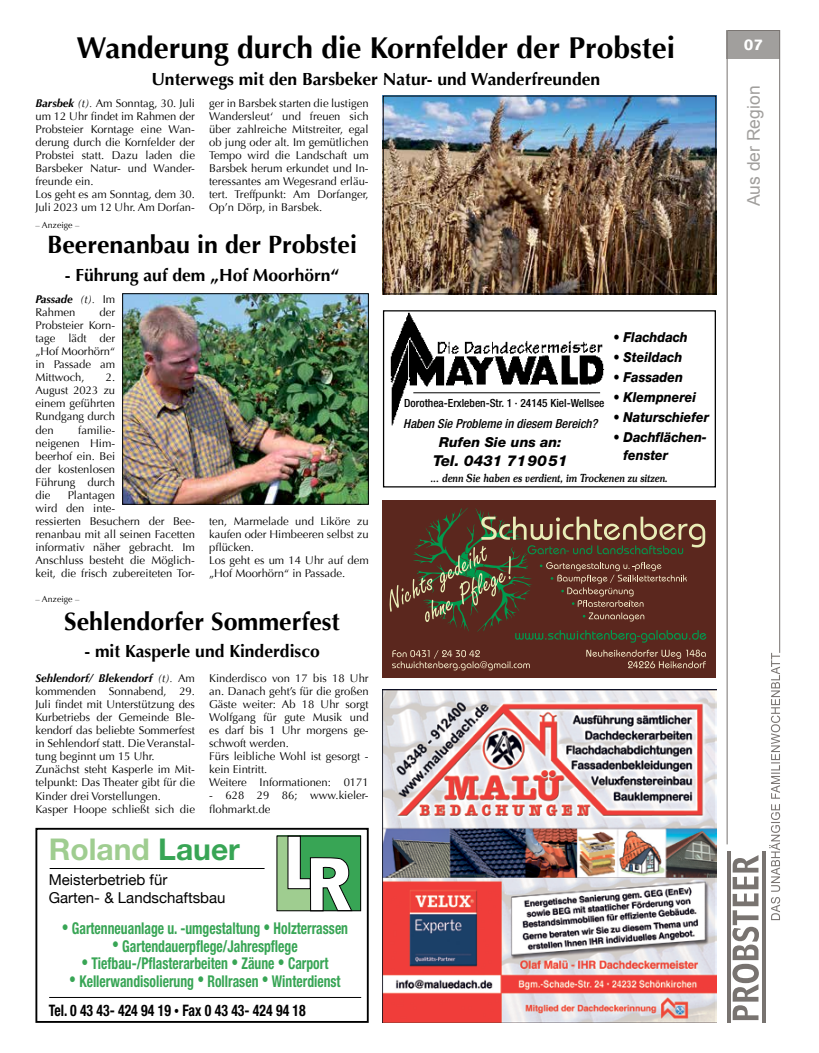
<style>
.page{position:relative;width:819px;height:1053px;background:#fff}
.page>*{position:absolute;margin:0;border:0;box-sizing:border-box;transform-origin:0 0}
.t1{font:700 30px "Optima";color:#000}
.t2{font:700 30px "Helvetica Neue";color:#9fcd90}
.t3{font:700 25px "Optima";color:#000}
.t4{font:700 17.5px "Optima";color:#000}
.t5{font:17.5px "Arial";color:#a19f9d}
.t6{font:700 condensed 16.25px "Helvetica Neue";color:#38a555;scale:.84 1}
.t7{font:700 condensed 15.88px "Helvetica Neue";color:#000;scale:.87 1}
.t8{font:15px/18px "Helvetica Neue";color:#000}
.t9{font:italic 800 15px "Helvetica Neue";color:#000}
.t10{font:900 15px "Syntax LT Std";color:#fff}
.t11{font:italic 800 13.75px/17.5px "Helvetica Neue";color:#000;scale:.91 1}
.t12{font:italic 800 13.75px "Helvetica Neue";color:#000}
.t13{font:italic 500 condensed 12.5px "Helvetica Neue";color:#000}
.t14{font:11.25px/13px "Optima";color:#000}
.t15{font:italic 500 11.25px "Souvenir IT Cby BT";color:#000;scale:.86 1}
.t16{font:500 condensed 11.25px "Helvetica Neue";color:#000}
.t17{font:8.75px "Optima";color:#000}
.s1{font-weight:700;font-style:italic}
.s2{font-style:italic}
.s3{color:#38a555}
.s4{font-size:11.5px}
</style>
<div class="page">
<hr style="left:762px;top:851px;width:3px;height:171px;background:#787370">
<svg style="left:726px;top:30px;width:54px;height:989px"></svg>
<div style="left:35px;top:827px;width:333px;height:195px;border:2px solid #000"></div>
<div style="left:277px;top:835px;width:83px;height:75px;background:#38a555"></div>
<svg style="left:278px;top:837px;width:74px;height:72px"></svg>
<div style="left:276px;top:835px;width:85px;height:76px;border:1px solid #000"></div>
<hr style="left:49px;top:997px;width:312px;height:1px;background:#000">
<hr style="left:50px;top:868px;width:214px;height:1px;background:#000">
<div style="left:383px;top:500px;width:333px;height:177px;background:#5b271e"></div>
<svg style="left:586px;top:649px;width:119px;height:19px"></svg>
<svg style="left:392px;top:650px;width:137px;height:20px"></svg>
<svg style="left:389px;top:508px;width:317px;height:134px"></svg>
<img style="left:390px;top:312px;width:214px;height:114px">
<div style="left:383px;top:310px;width:333px;height:177px;border:1px solid #000"></div>
<hr style="left:413px;top:392px;width:187px;height:1px;background:#000">
<img style="left:383px;top:689px;width:333px;height:333px">
<img style="left:385px;top:98px;width:329px;height:194px">
<div style="left:383px;top:96px;width:333px;height:198px;border:1px solid #000"></div>
<img style="left:124px;top:295px;width:242px;height:207px">
<div style="left:122px;top:293px;width:246px;height:211px;border:1px solid #000"></div>
<p class="t1" style="left:76px;top:30px;width:600px">Wanderung durch die Kornfelder der Probstei</p>
<p class="t4" style="left:151px;top:69px;width:450px">Unterwegs mit den Barsbeker Natur- und Wanderfreunden</p>
<p class="t14" style="left:35px;top:97px;width:161px"><span class="s1">Barsbek</span> <span class="s2">(t).</span> Am Sonntag, 30. Juli um 12 Uhr findet im Rahmen der<br>Probsteier Korntage eine Wan&shy;derung durch die Kornfelder der<br>Probstei statt. Dazu laden die<br>Barsbeker Natur- und Wander&shy;freunde ein.<br>Los geht es am Sonntag, dem 30.<br>Juli 2023 um 12 Uhr. Am Dorfan-</p>
<p class="t14" style="left:209px;top:97px;width:161px;text-align:justify">ger in Barsbek starten die lustigen Wandersleut‘ und freuen sich über zahlreiche Mitstreiter, egal ob jung oder alt. Im gemütlichen Tempo wird die Landschaft um Barsbek herum erkundet und In&shy;teressantes am Wegesrand erläu&shy;tert. Treffpunkt: Am Dorfanger, Op’n Dörp, in Barsbek.</p>
<p class="t17" style="left:35px;top:220px;width:45px">– Anzeige –</p>
<p class="t3" style="left:47px;top:230px;width:311px">Beerenanbau in der Probstei</p>
<p class="t4" style="left:65px;top:264px;width:276px">- Führung auf dem „Hof Moorhörn“</p>
<p class="t14" style="left:35px;top:292px;width:81px"><span class="s1">Passade</span> <span class="s2">(t).</span> Im<br>Rahmen</p>
<p class="t14" style="left:35px;top:306px;width:81px;text-align:justify;text-indent:64px">der Probsteier Korn&shy;tage lädt der „Hof Moorhörn“ in Passade am Mittwoch,</p>
<p class="t14" style="left:35px;top:371px;width:81px;text-align:justify;text-indent:70px">2.<br>August 2023 zu einem geführten Rundgang durch den</p>
<p class="t14" style="left:35px;top:423px;width:81px;text-align:justify;text-indent:43px">familie&shy;neigenen Him&shy;beerhof ein. Bei der kostenlosen Führung durch die</p>
<p class="t14" style="left:35px;top:488px;width:161px;text-indent:32px">Plantagen<br>wird den inte-<br>ressierten Besuchern der Bee&shy;renanbau mit all seinen Facetten informativ näher gebracht. Im<br>Anschluss besteht die Möglich&shy;keit, die frisch zubereiteten Tor-</p>
<p class="t14" style="left:209px;top:515px;width:161px">ten, Marmelade und Liköre zu kaufen oder Himbeeren selbst zu pflücken.<br>Los geht es um 14 Uhr auf dem „Hof Moorhörn“ in Passade.</p>
<p class="t3" style="left:64px;top:607px;width:277px">Sehlendorfer Sommerfest</p>
<p class="t4" style="left:84px;top:641px;width:237px">- mit Kasperle und Kinderdisco</p>
<p class="t14" style="left:35px;top:671px;width:161px"><span class="s1">Sehlendorf/ Blekendorf</span> <span class="s2">(t).</span> Am kommenden Sonnabend, 29.<br>Juli findet mit Unterstützung des<br>Kurbetriebs der Gemeinde Ble&shy;kendorf das beliebte Sommerfest in Sehlendorf statt. Die Veranstal&shy;tung beginnt um 15 Uhr.<br>Zunächst steht Kasperle im Mit&shy;telpunkt: Das Theater gibt für die<br>Kinder drei Vorstellungen.<br>Kasper Hoope schließt sich die</p>
<p class="t14" style="left:209px;top:671px;width:161px">Kinderdisco von 17 bis 18 Uhr an. Danach geht’s für die großen<br>Gäste weiter: Ab 18 Uhr sorgt<br>Wolfgang für gute Musik und es darf bis 1 Uhr morgens ge&shy;schwoft werden.<br>Fürs leibliche Wohl ist gesorgt - kein Eintritt.<br>Weitere Informationen: 0171</p>
<p class="t17" style="left:35px;top:594px;width:45px">– Anzeige –</p>
<p class="t14" style="left:209px;top:789px;width:161px">- 628 29 86; www.kieler&shy;flohmarkt.de</p>
<p class="t2" style="left:49px;top:830px;width:193px">Roland <span class="s3">Lauer</span></p>
<p class="t8" style="left:49px;top:871px;width:178px">Meisterbetrieb für<br>Garten- &amp; Landschaftsbau</p>
<p class="t6" style="left:62px;top:918px;width:342px">• Gartenneuanlage u. -umgestaltung • Holzterrassen</p>
<p class="t6" style="left:112px;top:936px;width:222px">• Gartendauerpflege/Jahrespflege</p>
<p class="t6" style="left:81px;top:953px;width:295px">• Tiefbau-/Pflasterarbeiten • Zäune • Carport</p>
<p class="t6" style="left:69px;top:971px;width:324px">• Kellerwandisolierung • Rollrasen • Winterdienst</p>
<p class="t7" style="left:49px;top:1001px;width:297px">Tel. 0 43 43- 424 94 19 <span class="s4">•</span> Fax 0 43 43- 424 94 18</p>
<p class="t16" style="left:404px;top:396px;width:202px">Dorothea-Erxleben-Str. 1 · 24145 Kiel-Wellsee</p>
<p class="t13" style="left:403px;top:416px;width:196px">Haben Sie Probleme in diesem Bereich?</p>
<p class="t12" style="left:439px;top:434px;width:124px">Rufen Sie uns an:</p>
<p class="t9" style="left:433px;top:451px;width:136px">Tel. 0431 719051</p>
<p class="t11" style="left:613px;top:328px;width:83px">• Flachdach</p>
<p class="t11" style="left:613px;top:348px;width:77px">• Steildach</p>
<p class="t11" style="left:613px;top:368px;width:78px">• Fassaden</p>
<p class="t11" style="left:613px;top:388px;width:92px">• Klempnerei</p>
<p class="t11" style="left:613px;top:408px;width:107px">• Naturschiefer</p>
<p class="t11" style="left:623px;top:428px;width:93px;text-indent:-10px">• Dachflächen&shy;fenster</p>
<p class="t15" style="left:431px;top:471px;width:277px">... denn Sie haben es verdient, im Trockenen zu sitzen.</p>
<p class="t10" style="left:743px;top:36px;width:21px">07</p>
<p class="t5" style="left:742px;top:206px;width:122px;rotate:-90deg">Aus der Region</p>
</div>
